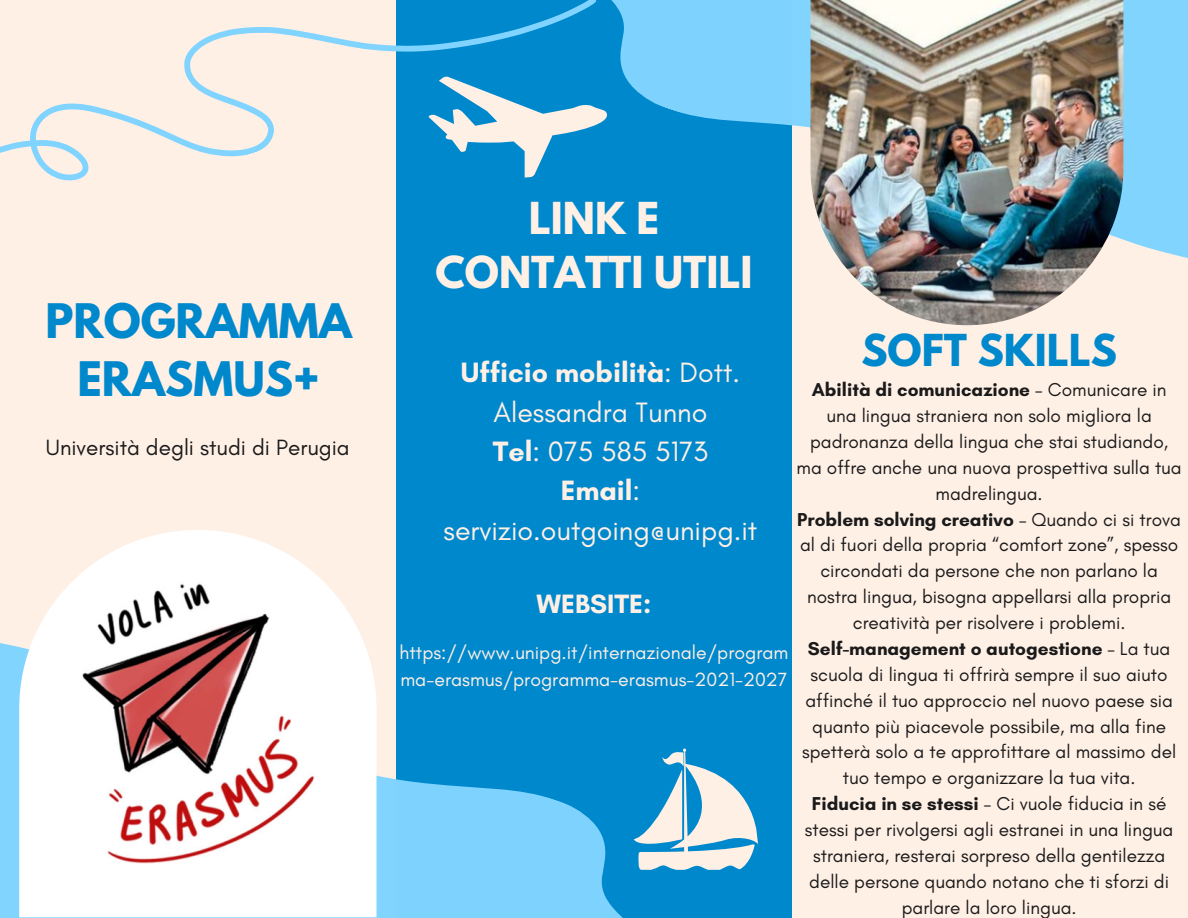
<style>
.page{position:relative;width:1188px;height:918px;background:#fff0e6}
.page>*{position:absolute;margin:0;border:0;box-sizing:border-box;transform-origin:0 0}
.t1{font:700 42.15px/58.8px "League Spartan";color:#08c;text-align:center}
.t2{font:700 39px/54px "League Spartan";color:#fff0e6;text-align:center}
.t3{font:700 39px "League Spartan";color:#08c}
.t4{font:28.5px/39.3px "Glacial Indifference";color:#fff0e6;text-align:center}
.t5{font:700 27px "Glacial Indifference";color:#fff0e6}
.t6{font:22.5px "Glacial Indifference";color:#1a1a1a}
.t7{font:19.5px/27px "Glacial Indifference";color:#fff0e6}
.t8{font:19.05px/25.8px "Glacial Indifference";color:#1a1a1a;text-align:center}
.s1{font-weight:700}
</style>
<div class="page">
<div style="left:396px;top:0;width:396px;height:918px;background:#08c"></div>
<svg style="left:0;top:643px;width:686px;height:275px"></svg>
<svg style="left:611px;top:0;width:577px;height:326px"></svg>
<svg style="left:0;top:0;width:597px;height:181px"></svg>
<img style="left:19px;top:530px;width:358px;height:387px">
<img style="left:811px;top:0;width:312px;height:325px">
<svg style="left:428px;top:77px;width:179px;height:101px"></svg>
<svg style="left:634px;top:749px;width:124px;height:121px"></svg>
<h1 class="t1" style="left:45px;top:297px;width:308px">PROGRAMMA<br>ERASMUS+</h1>
<p class="t6" style="left:46px;top:433px;width:305px">Università degli studi di Perugia</p>
<p class="t2" style="left:436px;top:197px;width:318px">LINK E<br>CONTATTI UTILI</p>
<p class="t4" style="left:444px;top:353px;width:315px"><span class="s1">Ufficio mobilità</span>: Dott.<br>Alessandra Tunno<br><span class="s1">Tel</span>: 075 585 5173<br><span class="s1">Email</span>: servizio.outgoing@unipg.it</p>
<h1 class="t5" style="left:537px;top:587px;width:116px">WEBSITE:</h1>
<p class="t7" style="left:400px;top:638px;width:390px">https://www.unipg.it/internazionale/program ma-erasmus/programma-erasmus-2021-2027</p>
<p class="t3" style="left:861px;top:331px;width:257px">SOFT SKILLS</p>
<h1 class="t8" style="left:797px;top:377px;width:387px"><span class="s1">Abilità di comunicazione</span> – Comunicare in una lingua straniera non solo migliora la padronanza della lingua che stai studiando, ma offre anche una nuova prospettiva sulla tua madrelingua.</h1>
<h3 class="t8" style="left:797px;top:506px;width:385px"><span class="s1">Problem solving creativo</span> – Quando ci si trova al di fuori della propria “comfort zone”, spesso circondati da persone che non parlano la nostra lingua, bisogna appellarsi alla propria creatività per risolvere i problemi.</h3>
<h2 class="t8" style="left:802px;top:635px;width:376px"><span class="s1">Self-management o autogestione</span> – La tua scuola di lingua ti offrirà sempre il suo aiuto affinché il tuo approccio nel nuovo paese sia quanto più piacevole possibile, ma alla fine spetterà solo a te approfittare al massimo del tuo tempo e organizzare la tua vita.</h2>
<p class="t8" style="left:805px;top:791px;width:370px"><span class="s1">Fiducia in se stessi</span> – Ci vuole fiducia in sé stessi per rivolgersi agli estranei in una lingua straniera, resterai sorpreso della gentilezza delle persone quando notano che ti sforzi di parlare la loro lingua.</p>
</div>
